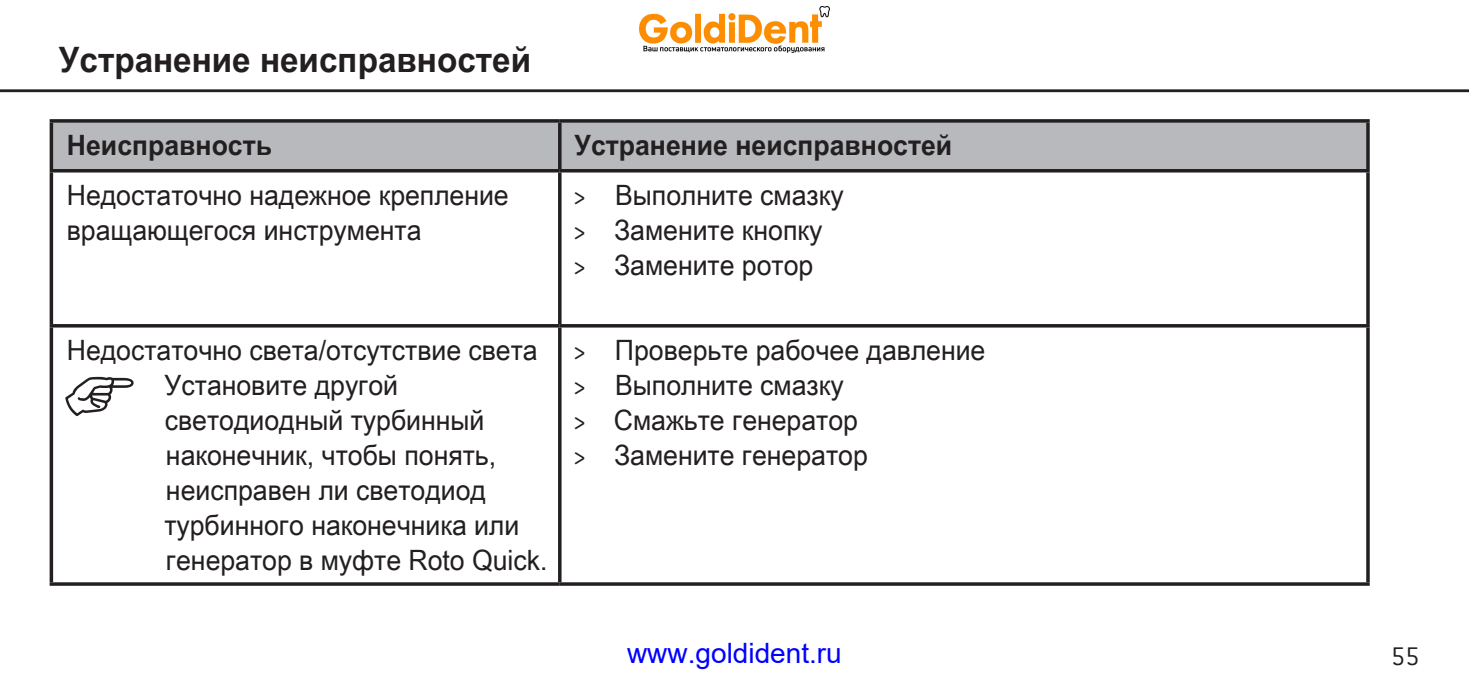
<style>
.page{position:relative;width:1469px;height:695px;background:#fff}
.page>*{position:absolute;margin:0;border:0;box-sizing:border-box;transform-origin:0 0}
.t1{font:700 35px "Arial Unicode MS";color:#231f20;scale:.95 1}
.t2{font:28px/35px "Arial Unicode MS";color:#231f20;scale:.95 1}
.t3{font:700 28px "Arial Unicode MS";color:#231f20;scale:.95 1}
.t4{font:28px "Arial";color:#00f}
.t5{font:300 28px "Conduit ITC Pro";color:#231f20}
.s1{font-family:"Conduit ITC Pro";font-weight:500}
</style>
<div class="page">
<div style="left:53px;top:123px;width:1313px;height:46px;background:#b8b9bc"></div>
<svg style="left:50px;top:119px;width:510px;height:4px;background:#373435"></svg>
<hr style="left:50px;top:123px;width:3px;height:46px;background:#231f20">
<svg style="left:560px;top:119px;width:809px;height:4px;background:#373335"></svg>
<hr style="left:558px;top:123px;width:3px;height:46px;background:#231f20">
<hr style="left:1366px;top:123px;width:3px;height:46px;background:#231f20">
<hr style="left:50px;top:169px;width:510px;height:3px;background:#231f20">
<hr style="left:50px;top:172px;width:3px;height:152px;background:#231f20">
<hr style="left:560px;top:169px;width:809px;height:3px;background:#231f20">
<hr style="left:558px;top:172px;width:3px;height:152px;background:#231f20">
<hr style="left:1366px;top:172px;width:3px;height:152px;background:#231f20">
<hr style="left:50px;top:324px;width:510px;height:3px;background:#231f20">
<hr style="left:50px;top:327px;width:3px;height:255px;background:#231f20">
<hr style="left:560px;top:324px;width:809px;height:3px;background:#231f20">
<hr style="left:558px;top:327px;width:3px;height:255px;background:#231f20">
<hr style="left:1366px;top:327px;width:3px;height:255px;background:#231f20">
<hr style="left:50px;top:582px;width:510px;height:3px;background:#231f20">
<hr style="left:560px;top:582px;width:809px;height:3px;background:#231f20">
<svg style="left:65px;top:377px;width:69px;height:39px"></svg>
<hr style="left:0;top:89px;width:1468px;height:3px;background:#231f20">
<img style="left:640px;top:7px;width:189px;height:46px">
<p class="t1" style="left:59px;top:34px;width:498px">Устранение неисправностей</p>
<p class="t3" style="left:67px;top:124px;width:217px">Неисправность</p>
<p class="t3" style="left:574px;top:124px;width:399px">Устранение неисправностей</p>
<p class="t2" style="left:67px;top:177px;width:467px">Недостаточно надежное крепление вращающегося инструмента</p>
<p class="t2" style="left:572px;top:177px;width:287px"><span class="s1">&gt;</span> Выполните смазку <span class="s1">&gt;</span> Замените кнопку<br><span class="s1">&gt;</span> Замените ротор</p>
<p class="t2" style="left:164px;top:332px;width:405px;text-indent:-98px">Недостаточно света/отсутствие света<br>Установите другой светодиодный турбинный наконечник, чтобы понять, неисправен ли светодиод турбинного наконечника или генератор в муфте Roto Quick.</p>
<p class="t2" style="left:572px;top:332px;width:436px"><span class="s1">&gt;</span> Проверьте рабочее давление <span class="s1">&gt;</span> Выполните смазку<br><span class="s1">&gt;</span> Смажьте генератор<br><span class="s1">&gt;</span> Замените генератор</p>
<p class="t4" style="left:627px;top:634px;width:216px">www.goldident.ru</p>
<p class="t5" style="left:1390px;top:641px;width:30px">55</p>
</div>
